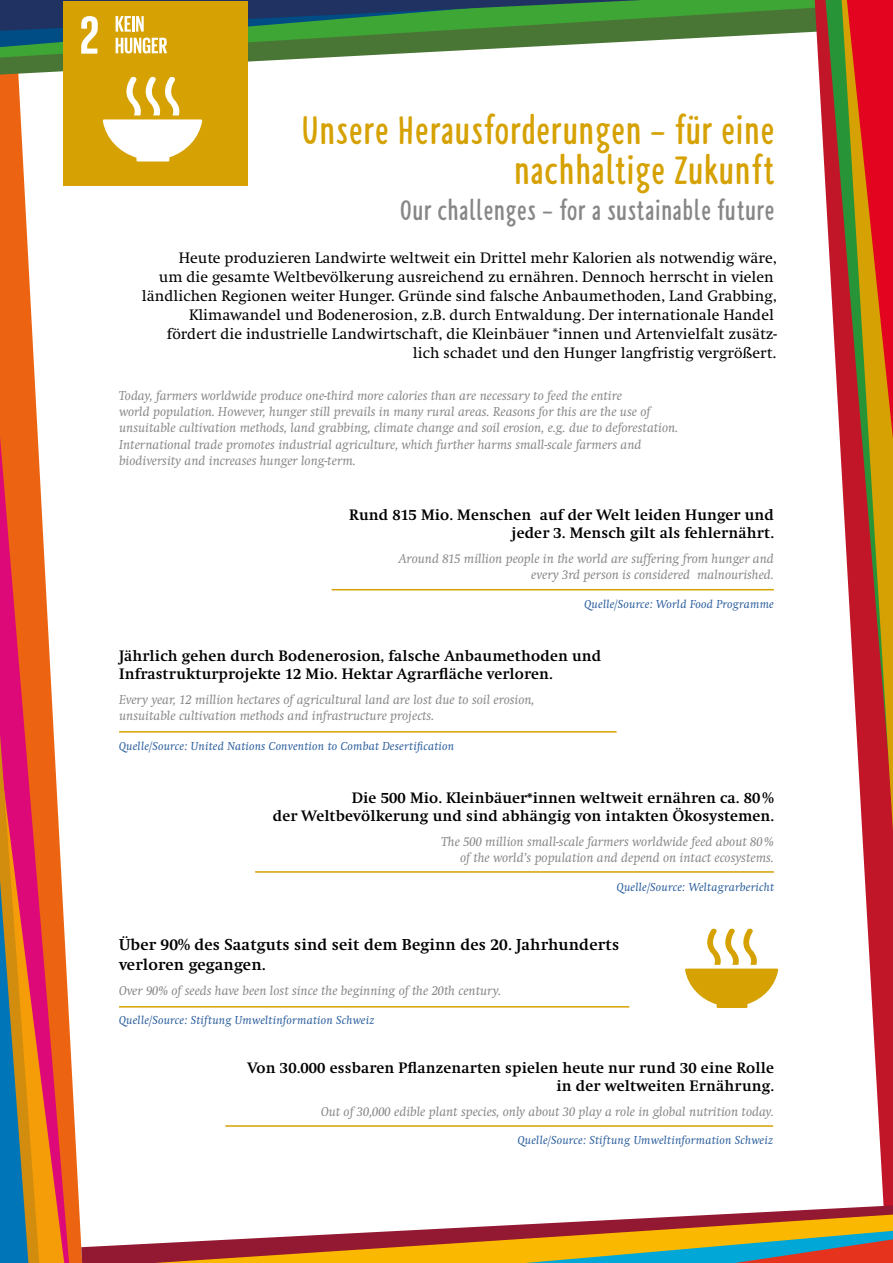
<style>
.page{position:relative;width:893px;height:1263px;background:#fff}
.page>*{position:absolute;margin:0;border:0;box-sizing:border-box;transform-origin:0 0}
.t1{font:700 42.3px/39.2px "NABU Hand";letter-spacing:.03em;color:#d6a102;text-align:right}
.t2{font:700 30px "NABU Hand";letter-spacing:.03em;color:#878787}
.t3{font:700 16.5px/19.8px "Swift";letter-spacing:.01em;color:#000}
.t4{font:15.75px/18.9px "Swift";color:#000;text-align:right}
.t5{font:700 15.75px/18px "Swift";letter-spacing:.01em;color:#000;text-align:right}
.t6{font:italic 13.5px/16.2px "Swift";color:#878787;text-align:right}
.t7{font:italic 12px "Swift";letter-spacing:.02em;color:#275b9b}
</style>
<div class="page">
<svg style="left:0;top:75px;width:82px;height:1188px"></svg>
<svg style="left:0;top:437px;width:69px;height:826px"></svg>
<svg style="left:0;top:734px;width:64px;height:529px"></svg>
<svg style="left:0;top:58px;width:315px;height:17px"></svg>
<svg style="left:0;top:0;width:815px;height:58px"></svg>
<svg style="left:815px;top:0;width:78px;height:1205px"></svg>
<svg style="left:825px;top:0;width:17px;height:812px"></svg>
<svg style="left:842px;top:0;width:51px;height:832px"></svg>
<svg style="left:81px;top:1205px;width:812px;height:58px"></svg>
<svg style="left:154px;top:1214px;width:739px;height:49px"></svg>
<div style="left:63px;top:1px;width:184px;height:184px;background:#d6a102"></div>
<svg style="left:103px;top:76px;width:99px;height:86px"></svg>
<svg style="left:0;top:0;width:643px;height:54px"></svg>
<hr style="left:255px;top:871px;width:519px;height:2px;background:#d6a102">
<hr style="left:119px;top:731px;width:498px;height:2px;background:#d6a102">
<hr style="left:225px;top:1125px;width:548px;height:2px;background:#d6a102">
<hr style="left:332px;top:589px;width:442px;height:1px;background:#d6a102">
<hr style="left:119px;top:1006px;width:510px;height:1px;background:#d6a102">
<svg style="left:685px;top:928px;width:93px;height:80px"></svg>
<h1 class="t1" style="left:302px;top:112px;width:474px">Unsere Herausforderungen – für eine nachhaltige Zukunft</h1>
<h2 class="t2" style="left:400px;top:193px;width:376px">Our challenges – for a sustainable future</h2>
<p class="t4" style="left:142px;top:249px;width:636px">Heute produzieren Landwirte weltweit ein Drittel mehr Kalorien als notwendig wäre,<br>um die gesamte Weltbevölkerung ausreichend zu ernähren. Dennoch herrscht in vielen ländlichen Regionen weiter Hunger. Gründe sind falsche Anbaumethoden, Land Grabbing, Klimawandel und Bodenerosion, z.B. durch Entwaldung. Der internationale Handel fördert die industrielle Landwirtschaft, die Kleinbäuer *innen und Artenvielfalt zusätz&shy;lich schadet und den Hunger langfristig vergrößert.</p>
<p class="t6" style="left:119px;top:388px;width:561px;text-align:left">Today, farmers worldwide produce one-third more calories than are necessary to feed the entire<br>world population. However, hunger still prevails in many rural areas. Reasons for this are the use of unsuitable cultivation methods, land grabbing, climate change and soil erosion, e.g. due to deforestation.<br>International trade promotes industrial agriculture, which further harms small-scale farmers and biodiversity and increases hunger long-term.</p>
<p class="t5" style="left:349px;top:506px;width:426px">Rund 815 Mio. Menschen auf der Welt leiden Hunger und jeder 3. Mensch gilt als fehlernährt.</p>
<p class="t6" style="left:399px;top:550px;width:377px">Around 815 million people in the world are suffering from hunger and every 3rd person is considered malnourished.</p>
<p class="t7" style="left:584px;top:597px;width:191px">Quelle/Source: World Food Programme</p>
<p class="t5" style="left:119px;top:647px;width:484px;text-align:left">Jährlich gehen durch Bodenerosion, falsche Anbaumethoden und<br>Infrastrukturprojekte 12 Mio. Hektar Agrarfläche verloren.</p>
<p class="t6" style="left:119px;top:691px;width:417px;text-align:left">Every year, 12 million hectares of agricultural land are lost due to soil erosion, unsuitable cultivation methods and infrastructure projects.</p>
<p class="t7" style="left:119px;top:739px;width:337px">Quelle/Source: United Nations Convention to Combat Desertification</p>
<p class="t5" style="left:273px;top:789px;width:503px">Die 500 Mio. Kleinbäuer*innen weltweit ernähren ca. 80 %<br>der Weltbevölkerung und sind abhängig von intakten Ökosystemen.</p>
<p class="t6" style="left:441px;top:833px;width:334px">The 500 million small-scale farmers worldwide feed about 80% of the world’s population and depend on intact ecosystems.</p>
<p class="t7" style="left:617px;top:880px;width:158px">Quelle/Source: Weltagrarbericht</p>
<p class="t3" style="left:119px;top:935px;width:502px">Über 90% des Saatguts sind seit dem Beginn des 20. Jahrhunderts verloren gegangen.</p>
<p class="t6" style="left:119px;top:982px;width:383px">Over 90% of seeds have been lost since the beginning of the 20th century.</p>
<p class="t7" style="left:119px;top:1014px;width:257px">Quelle/Source: Stiftung Umweltinformation Schweiz</p>
<p class="t5" style="left:248px;top:1059px;width:528px">Von 30.000 essbaren Pflanzenarten spielen heute nur rund 30 eine Rolle in der weltweiten Ernährung.</p>
<p class="t6" style="left:321px;top:1103px;width:454px">Out of 30,000 edible plant species, only about 30 play a role in global nutrition today.</p>
<p class="t7" style="left:518px;top:1133px;width:257px">Quelle/Source: Stiftung Umweltinformation Schweiz</p>
</div>
